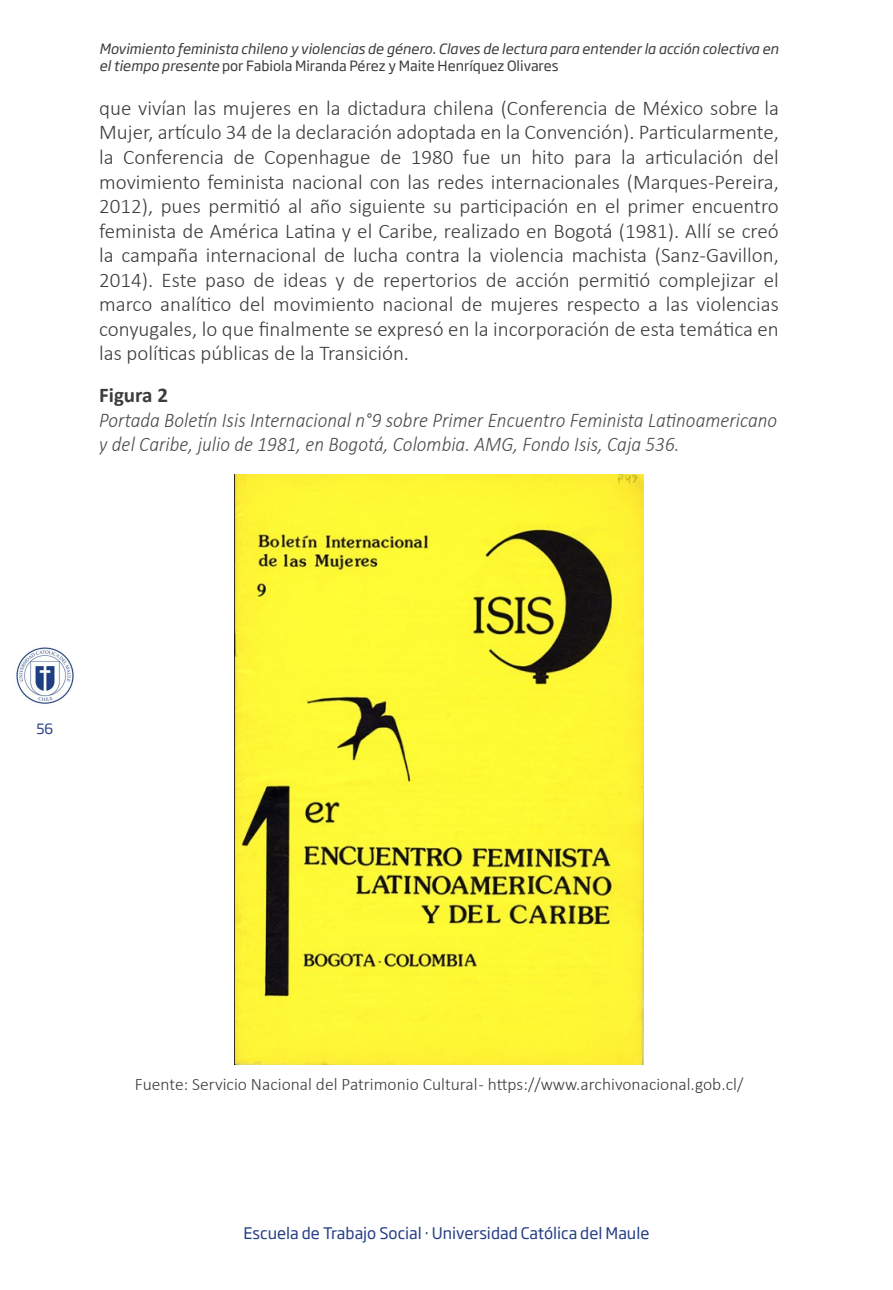
<style>
.page{position:relative;width:893px;height:1290px;background:#fff}
.page>*{position:absolute;margin:0;border:0;box-sizing:border-box;transform-origin:0 0}
.t1{font:300 21px/24.5px "Calibri";color:#3c3c3b;text-align:justify}
.t2{font:italic 300 21px/24.5px "Calibri";color:#4a4a49;scale:.91 1}
.t3{font:700 21px "Calibri";color:#3c3c3b}
.t4{font:300 17.5px "Calibri";color:#3c3c3b}
.t5{font:15.75px "Soho Gothic Pro";color:#253e85}
.t6{font:italic 14px/16.8px "Soho Gothic Pro";color:#3c3c3b}
.t7{font:14px "Soho Gothic Pro";color:#253e85}
.s1{font-style:normal}
</style>
<div class="page">
<img style="left:16px;top:647px;width:58px;height:57px">
<img style="left:234px;top:474px;width:410px;height:590px">
<p class="t6" style="left:99px;top:40px;width:681px">Movimiento feminista chileno y violencias de género. Claves de lectura para entender la acción colectiva en el tiempo presente <span class="s1">por Fabiola Miranda Pérez y Maite Henríquez Olivares</span></p>
<p class="t1" style="left:99px;top:96px;width:681px">que vivían las mujeres en la dictadura chilena (Conferencia de México sobre la Mujer, artículo 34 de la declaración adoptada en la Convención). Particularmente, la Conferencia de Copenhague de 1980 fue un hito para la articulación del movimiento feminista nacional con las redes internacionales (Marques-Pereira, 2012), pues permitió al año siguiente su participación en el primer encuentro feminista de América Latina y el Caribe, realizado en Bogotá (1981). Allí se creó la campaña internacional de lucha contra la violencia machista (Sanz-Gavillon, 2014). Este paso de ideas y de repertorios de acción permitió complejizar el marco analítico del movimiento nacional de mujeres respecto a las violencias conyugales, lo que finalmente se expresó en la incorporación de esta temática en las políticas públicas de la Transición.</p>
<p class="t3" style="left:99px;top:381px;width:70px">Figura 2</p>
<p class="t2" style="left:99px;top:407px;width:747px">Portada Boletín Isis Internacional n°9 sobre Primer Encuentro Feminista Latinoamericano y del Caribe, julio de 1981, en Bogotá, Colombia. AMG, Fondo Isis, Caja 536.</p>
<p class="t7" style="left:36px;top:717px;width:19px">56</p>
<p class="t4" style="left:135px;top:1073px;width:610px">Fuente: Servicio Nacional del Patrimonio Cultural - https://www.archivonacional.gob.cl/</p>
<p class="t5" style="left:244px;top:1221px;width:407px">Escuela de Trabajo Social · Universidad Católica del Maule</p>
</div>
